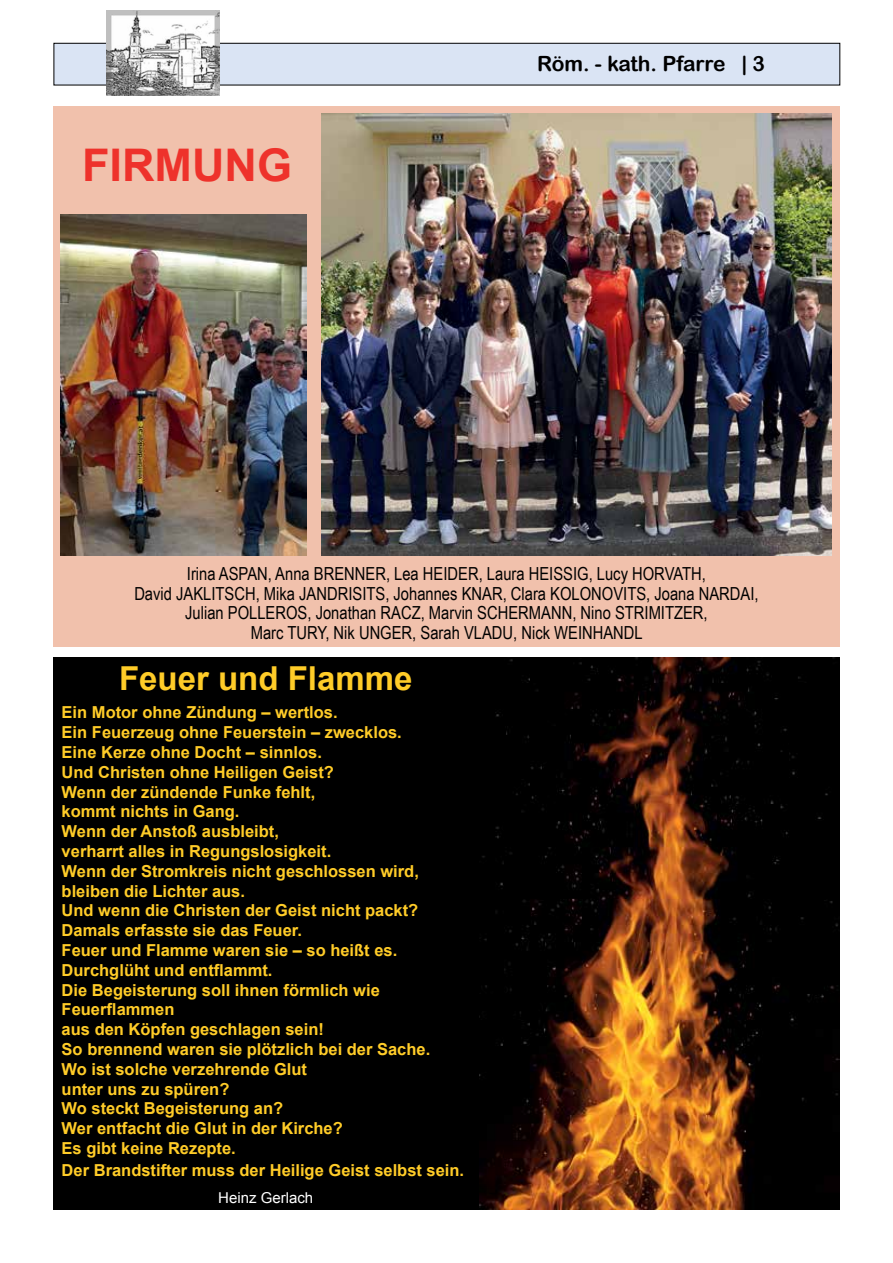
<style>
.page{position:relative;width:893px;height:1263px;background:#fff}
.page>*{position:absolute;margin:0;border:0;box-sizing:border-box;transform-origin:0 0}
.t1{font:700 45px "Arial";color:#ee322b}
.t2{font:700 33px "Arial";color:#ffcc28}
.t3{font:21px "Arial Rounded MT Bold";letter-spacing:-.015em;color:#000}
.t4{font:18px/19.5px "Arial Narrow";color:#000;text-align:center}
.t5{font:700 16.5px/19.8px "Arial";color:#ffcc28}
.t6{font:15px "Arial";color:#fff}
</style>
<div class="page">
<div style="left:54px;top:43px;width:786px;height:42px;background:#dae4f4"></div>
<div style="left:54px;top:43px;width:786px;height:42px;border:1px solid #000"></div>
<img style="left:106px;top:11px;width:114px;height:84px">
<img style="left:478px;top:657px;width:362px;height:553px">
<div style="left:53px;top:657px;width:425px;height:553px;background:#000"></div>
<div style="left:53px;top:106px;width:787px;height:541px;background:#f1c1ac"></div>
<img style="left:321px;top:114px;width:510px;height:442px">
<img style="left:60px;top:215px;width:247px;height:340px">
<h1 class="t1" style="left:82px;top:135px;width:211px">FIRMUNG</h1>
<p class="t3" style="left:537px;top:51px;width:229px">Röm. - kath. Pfarre | 3</p>
<p class="t4" style="left:134px;top:564px;width:626px">Irina ASPAN, Anna BRENNER, Lea HEIDER, Laura HEISSIG, Lucy HORVATH,<br>David JAKLITSCH, Mika JANDRISITS, Johannes KNAR, Clara KOLONOVITS, Joana NARDAI, Julian POLLEROS, Jonathan RACZ, Marvin SCHERMANN, Nino STRIMITZER,<br>Marc TURY, Nik UNGER, Sarah VLADU, Nick WEINHANDL</p>
<h2 class="t2" style="left:119px;top:656px;width:295px">Feuer und Flamme</h2>
<p class="t5" style="left:62px;top:703px;width:370px">Ein Motor ohne Zündung – wertlos.<br>Ein Feuerzeug ohne Feuerstein – zwecklos.<br>Eine Kerze ohne Docht – sinnlos.<br>Und Christen ohne Heiligen Geist?<br>Wenn der zündende Funke fehlt,<br>kommt nichts in Gang.<br>Wenn der Anstoß ausbleibt,<br>verharrt alles in Regungslosigkeit.<br>Wenn der Stromkreis nicht geschlossen wird, bleiben die Lichter aus.<br>Und wenn die Christen der Geist nicht packt?<br>Damals erfasste sie das Feuer.<br>Feuer und Flamme waren sie – so heißt es.<br>Durchglüht und entflammt.<br>Die Begeisterung soll ihnen förmlich wie<br>Feuerflammen<br>aus den Köpfen geschlagen sein!<br>So brennend waren sie plötzlich bei der Sache.<br>Wo ist solche verzehrende Glut<br>unter uns zu spüren?<br>Wo steckt Begeisterung an?<br>Wer entfacht die Glut in der Kirche?<br>Es gibt keine Rezepte.</p>
<p class="t5" style="left:62px;top:1160px;width:404px">Der Brandstifter muss der Heilige Geist selbst sein.</p>
<p class="t6" style="left:218px;top:1187px;width:97px">Heinz Gerlach</p>
</div>
